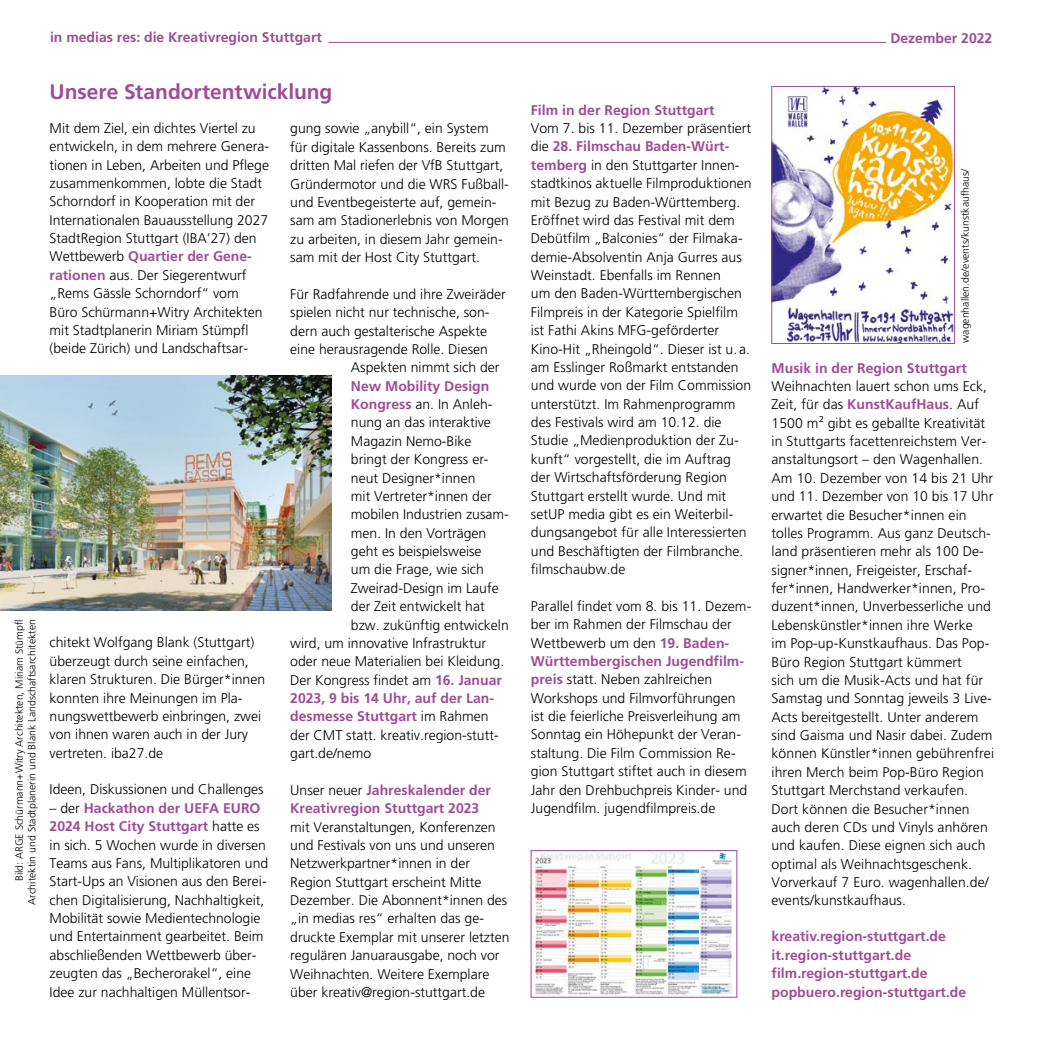
<style>
.page{position:relative;width:1042px;height:1042px;background:#fff}
.page>*{position:absolute;margin:0;border:0;box-sizing:border-box;transform-origin:0 0}
.t1{font:700 21px "Frutiger LT Pro";color:#9f4c97}
.t2{font:300 14px/18.4px "Frutiger LT Pro";color:#000}
.t3{font:700 14px/18.4px "Frutiger LT Pro";color:#9f4c97}
.t4{font:300 10.5px/12.6px "Frutiger LT Pro";color:#000;text-align:right}
.s1{font-weight:700;color:#9f4c97}
.s2{font-weight:300;color:#000}
</style>
<div class="page">
<hr style="left:329px;top:42px;width:618px;height:1px;background:#9f4c97">
<img style="left:0;top:375px;width:331px;height:236px">
<div style="left:885px;top:33px;width:107px;height:17px;background:#fff"></div>
<img style="left:773px;top:88px;width:180px;height:254px">
<div style="left:771px;top:86px;width:184px;height:258px;border:1px solid #9f4c97"></div>
<img style="left:534px;top:852px;width:198px;height:143px">
<div style="left:531px;top:850px;width:206px;height:147px;border:1px solid #9f4c97"></div>
<p class="t3" style="left:50px;top:28px;width:273px">in medias res: die Kreativregion Stuttgart</p>
<p class="t4" style="left:13px;top:905px;width:287px;rotate:-90deg">Bild: ARGE Schürmann+Witry Architekten, Miriam Stümpfl<br>Architektin und Stadtplanerin und Blank Landschaftsarchitekten</p>
<h1 class="t1" style="left:50px;top:79px;width:284px">Unsere Standortentwicklung</h1>
<p class="t2" style="left:50px;top:119px;width:221px">Mit dem Ziel, ein dichtes Viertel zu entwickeln, in dem mehrere Genera&shy;tionen in Leben, Arbeiten und Pflege zusammenkommen, lobte die Stadt Schorndorf in Kooperation mit der Internationalen Bauausstellung 2027<br>StadtRegion Stuttgart (IBA’27) den Wettbewerb <span class="s1">Quartier der Gene&shy;rationen</span> aus. Der Siegerentwurf „Rems Gässle Schorndorf“ vom Büro Schürmann+Witry Architekten mit Stadtplanerin Miriam Stümpfl (beide Zürich) und Landschaftsar-</p>
<p class="t2" style="left:50px;top:633px;width:217px">chitekt Wolfgang Blank (Stuttgart) überzeugt durch seine einfachen, klaren Strukturen. Die Bürger*innen konnten ihre Meinungen im Pla&shy;nungswettbewerb einbringen, zwei von ihnen waren auch in der Jury vertreten. iba27.de</p>
<p class="t2" style="left:50px;top:780px;width:215px">Ideen, Diskussionen und Challenges</p>
<p class="t2" style="left:50px;top:799px;width:220px">– der <span class="s1">Hackathon der UEFA EURO 2024 Host City Stuttgart</span> hatte es in sich. 5 Wochen wurde in diversen Teams aus Fans, Multiplikatoren und Start-Ups an Visionen aus den Berei&shy;chen Digitalisierung, Nachhaltigkeit, Mobilität sowie Medientechnologie und Entertainment gearbeitet. Beim abschließenden Wettbewerb über&shy;zeugten das „Becherorakel“, eine Idee zur nachhaltigen Müllentsor-</p>
<p class="t2" style="left:290px;top:119px;width:220px">gung sowie „anybill“, ein System für digitale Kassenbons. Bereits zum dritten Mal riefen der VfB Stuttgart, Gründermotor und die WRS Fußball&shy;und Eventbegeisterte auf, gemein&shy;sam am Stadionerlebnis von Morgen zu arbeiten, in diesem Jahr gemein&shy;sam mit der Host City Stuttgart.</p>
<p class="t2" style="left:290px;top:285px;width:217px">Für Radfahrende und ihre Zweiräder</p>
<p class="t2" style="left:290px;top:303px;width:201px">spielen nicht nur technische, son-</p>
<p class="t2" style="left:290px;top:322px;width:198px">dern auch gestalterische Aspekte</p>
<p class="t2" style="left:290px;top:340px;width:199px">eine herausragende Rolle. Diesen</p>
<p class="t2" style="left:351px;top:358px;width:150px">Aspekten nimmt sich der</p>
<p class="t3" style="left:351px;top:377px;width:140px">New Mobility Design</p>
<p class="t2" style="left:351px;top:395px;width:143px"><span class="s1">Kongress</span> an. In Anleh-</p>
<p class="t2" style="left:351px;top:413px;width:142px">nung an das interaktive</p>
<p class="t2" style="left:351px;top:432px;width:122px">Magazin Nemo-Bike</p>
<p class="t2" style="left:351px;top:450px;width:139px">bringt der Kongress er-</p>
<p class="t2" style="left:351px;top:468px;width:126px">neut Designer*innen</p>
<p class="t2" style="left:351px;top:487px;width:142px">mit Vertreter*innen der</p>
<p class="t2" style="left:351px;top:505px;width:159px">mobilen Industrien zusam-</p>
<p class="t2" style="left:351px;top:524px;width:137px">men. In den Vorträgen</p>
<p class="t2" style="left:351px;top:542px;width:132px">geht es beispielsweise</p>
<p class="t2" style="left:351px;top:560px;width:135px">um die Frage, wie sich</p>
<p class="t2" style="left:351px;top:579px;width:149px">Zweirad-Design im Laufe</p>
<p class="t2" style="left:351px;top:597px;width:135px">der Zeit entwickelt hat</p>
<p class="t2" style="left:351px;top:615px;width:159px">bzw. zukünftig entwickeln</p>
<p class="t2" style="left:290px;top:634px;width:197px">wird, um innovative Infrastruktur</p>
<p class="t2" style="left:290px;top:652px;width:215px">oder neue Materialien bei Kleidung.</p>
<p class="t2" style="left:290px;top:671px;width:213px">Der Kongress findet am <span class="s1">16. Januar</span></p>
<p class="t3" style="left:290px;top:689px;width:205px">2023, 9 bis 14 Uhr, auf der Lan-</p>
<p class="t3" style="left:290px;top:707px;width:200px">desmesse Stuttgart <span class="s2">im Rahmen</span></p>
<p class="t2" style="left:290px;top:726px;width:210px">der CMT statt. kreativ.region-stutt-</p>
<p class="t2" style="left:290px;top:744px;width:82px">gart.de/nemo</p>
<p class="t3" style="left:290px;top:781px;width:202px"><span class="s2">Unser neuer</span> Jahreskalender der<br>Kreativregion Stuttgart 2023</p>
<p class="t2" style="left:290px;top:817px;width:221px">mit Veranstaltungen, Konferenzen und Festivals von uns und unseren Netzwerkpartner*innen in der Region Stuttgart erscheint Mitte Dezember. Die Abonnent*innen des „in medias res“ erhalten das ge&shy;druckte Exemplar mit unserer letzten regulären Januarausgabe, noch vor Weihnachten. Weitere Exemplare über kreativ@region-stuttgart.de</p>
<p class="t3" style="left:890px;top:29px;width:103px">Dezember 2022</p>
<p class="t3" style="left:531px;top:101px;width:185px">Film in der Region Stuttgart</p>
<p class="t2" style="left:531px;top:119px;width:222px">Vom 7. bis 11. Dezember präsentiert die <span class="s1">28. Filmschau Baden-Würt&shy;temberg</span> in den Stuttgarter Innen&shy;stadtkinos aktuelle Filmproduktionen mit Bezug zu Baden-Württemberg.<br>Eröffnet wird das Festival mit dem Debütfilm „Balconies“ der Filmaka&shy;demie-Absolventin Anja Gurres aus Weinstadt. Ebenfalls im Rennen<br>um den Baden-Württembergischen Filmpreis in der Kategorie Spielfilm ist Fathi Akins MFG-geförderter Kino-Hit „Rheingold“. Dieser ist u.a. am Esslinger Roßmarkt entstanden und wurde von der Film Commission unterstützt. Im Rahmenprogramm des Festivals wird am 10.12. die Studie „Medienproduktion der Zu&shy;kunft“ vorgestellt, die im Auftrag der Wirtschaftsförderung Region Stuttgart erstellt wurde. Und mit setUP media gibt es ein Weiterbil&shy;dungsangebot für alle Interessierten und Beschäftigten der Filmbranche. filmschaubw.de</p>
<p class="t2" style="left:531px;top:597px;width:222px">Parallel findet vom 8. bis 11. Dezem&shy;ber im Rahmen der Filmschau der Wettbewerb um den <span class="s1">19. Baden-Württembergischen Jugendfilm&shy;preis</span> statt. Neben zahlreichen Workshops und Filmvorführungen ist die feierliche Preisverleihung am Sonntag ein Höhepunkt der Veran&shy;staltung. Die Film Commission Re&shy;gion Stuttgart stiftet auch in diesem Jahr den Drehbuchpreis Kinder- und Jugendfilm. jugendfilmpreis.de</p>
<p class="t4" style="left:959px;top:343px;width:176px;rotate:-90deg">wagenhallen.de/events/kunstkaufhaus/</p>
<p class="t3" style="left:771px;top:358px;width:197px">Musik in der Region Stuttgart</p>
<p class="t2" style="left:771px;top:377px;width:224px">Weihnachten lauert schon ums Eck, Zeit, für das <span class="s1">KunstKaufHaus</span>. Auf 1500 m² gibt es geballte Kreativität in Stuttgarts facettenreichstem Ver&shy;anstaltungsort – den Wagenhallen.<br>Am 10. Dezember von 14 bis 21 Uhr und 11. Dezember von 10 bis 17 Uhr erwartet die Besucher*innen ein tolles Programm. Aus ganz Deutsch&shy;land präsentieren mehr als 100 De&shy;signer*innen, Freigeister, Erschaf&shy;fer*innen, Handwerker*innen, Pro&shy;duzent*innen, Unverbesserliche und Lebenskünstler*innen ihre Werke<br>im Pop-up-Kunstkaufhaus. Das Pop-Büro Region Stuttgart kümmert<br>sich um die Musik-Acts und hat für Samstag und Sonntag jeweils 3 Live-Acts bereitgestellt. Unter anderem sind Gaisma und Nasir dabei. Zudem können Künstler*innen gebührenfrei ihren Merch beim Pop-Büro Region Stuttgart Merchstand verkaufen.<br>Dort können die Besucher*innen auch deren CDs und Vinyls anhören und kaufen. Diese eignen sich auch optimal als Weihnachtsgeschenk.<br>Vorverkauf 7 Euro. wagenhallen.de/ events/kunstkaufhaus.</p>
<p class="t3" style="left:771px;top:927px;width:196px">kreativ.region-stuttgart.de it.region-stuttgart.de film.region-stuttgart.de popbuero.region-stuttgart.de</p>
</div>
